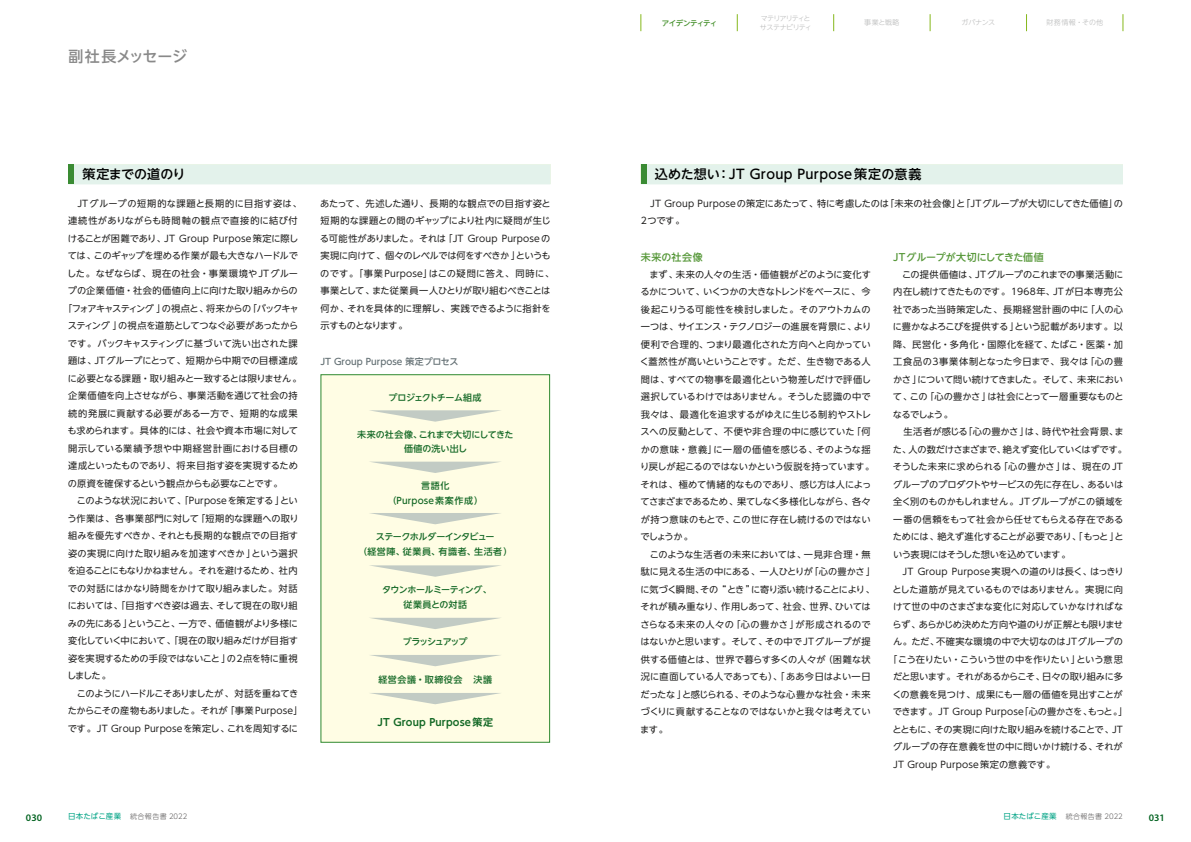
<style>
.page{position:relative;width:1191px;height:842px;background:#fff}
.page>*{position:absolute;margin:0;border:0;box-sizing:border-box;transform-origin:0 0}
.t1{font:500 15px "UD Shin Go NT Pro";letter-spacing:-.015em;color:#898989}
.t2{font:500 13px "UD Shin Go NT Pro";letter-spacing:.025em;color:#000}
.t3{font:500 13px "UD Shin Go NT Pro";letter-spacing:-.005em;color:#000}
.t4{font:500 10px "UD Shin Go NT Pro";letter-spacing:-.015em;color:#549636}
.t5{font:700 10px "UD Shin Go NT Pro De";letter-spacing:.015em;color:#136825}
.t6{font:500 10px "UD Shin Go NT Pro";letter-spacing:.005em;color:#549636}
.t7{font:600 10px "Myriad Pro";color:#00621f}
.t8{font:9.2px/17.5px "UD Shin Go NT Pro";letter-spacing:-.01em;color:#1f1e1d}
.t9{font:9.2px "UD Shin Go NT Pro";letter-spacing:.015em;color:#1f1e1d}
.t10{font:9.2px "UD Shin Go NT Pro";letter-spacing:-.035em;color:#1f1e1d}
.t11{font:9.2px "UD Shin Go NT Pro";letter-spacing:-.05em;color:#1f1e1d}
.t12{font:9.2px "UD Shin Go NT Pro";letter-spacing:-.03em;color:#1f1e1d}
.t13{font:9.2px "UD Shin Go NT Pro";letter-spacing:-.045em;color:#1f1e1d}
.t14{font:9.2px "UD Shin Go NT Pro";letter-spacing:.01em;color:#1f1e1d}
.t15{font:9.2px "UD Shin Go NT Pro";letter-spacing:.025em;color:#1f1e1d}
.t16{font:9.2px "UD Shin Go NT Pro";letter-spacing:.03em;color:#1f1e1d}
.t17{font:9.2px "UD Shin Go NT Pro";letter-spacing:-.075em;color:#1f1e1d}
.t18{font:9.2px "UD Shin Go NT Pro";letter-spacing:-.055em;color:#1f1e1d}
.t19{font:9.2px "UD Shin Go NT Pro";letter-spacing:-.065em;color:#1f1e1d}
.t20{font:9.2px "UD Shin Go NT Pro";letter-spacing:.07em;color:#1f1e1d}
.t21{font:9.2px "UD Shin Go NT Pro";letter-spacing:.02em;color:#1f1e1d}
.t22{font:9.2px "UD Shin Go NT Pro";letter-spacing:.04em;color:#1f1e1d}
.t23{font:500 9px/14.5px "UD Shin Go NT Pro";letter-spacing:-.05em;color:#136825;text-align:center}
.t24{font:500 9px/14.5px "UD Shin Go NT Pro";letter-spacing:-.01em;color:#136825;text-align:center}
.t25{font:500 9px "UD Shin Go NT Pro";color:#657175}
.t26{font:500 9px/14.5px "UD Shin Go NT Pro";letter-spacing:.04em;color:#136825;text-align:center}
.t27{font:500 9px "UD Shin Go NT Pro";letter-spacing:.065em;color:#136825}
.t28{font:500 9px "UD Shin Go NT Pro";letter-spacing:-.045em;color:#136825}
.t29{font:500 9px "UD Shin Go NT Pro";letter-spacing:-.125em;color:#136825}
.t30{font:500 7.5px "UD Shin Go NT Pro";letter-spacing:-.065em;color:#48922f}
.t31{font:300 7px "UD Shin Go NT Pro";letter-spacing:.05em;color:#595757}
.t32{font:300 7px "UD Shin Go NT Pro";letter-spacing:-.055em;color:#b5b6b6}
.t33{font:300 7px/9px "UD Shin Go NT Pro";letter-spacing:-.115em;color:#b5b6b6}
.s1{font-weight:400;font-size:7.5px;color:#00a385}
</style>
<div class="page">
<div style="left:641px;top:164px;width:482px;height:20px;background:#e3f2eb"></div>
<div style="left:641px;top:164px;width:5px;height:20px;background:#3a8b33"></div>
<div style="left:320px;top:374px;width:230px;height:369px;background:#fffde4;border:1px solid #2f892f"></div>
<svg style="left:370px;top:410px;width:131px;height:12px"></svg>
<svg style="left:370px;top:513px;width:131px;height:11px"></svg>
<svg style="left:371px;top:618px;width:129px;height:11px"></svg>
<svg style="left:372px;top:462px;width:127px;height:11px"></svg>
<svg style="left:370px;top:565px;width:131px;height:12px"></svg>
<svg style="left:370px;top:655px;width:131px;height:11px"></svg>
<svg style="left:370px;top:693px;width:131px;height:11px"></svg>
<div style="left:68px;top:164px;width:482px;height:20px;background:#e3f2eb"></div>
<div style="left:68px;top:164px;width:6px;height:20px;background:#3a8b33"></div>
<svg style="left:640px;top:14px;width:1px;height:17px"></svg>
<svg style="left:737px;top:14px;width:1px;height:17px"></svg>
<svg style="left:833px;top:14px;width:1px;height:17px"></svg>
<svg style="left:929px;top:14px;width:1px;height:17px"></svg>
<svg style="left:1026px;top:14px;width:1px;height:17px"></svg>
<svg style="left:1122px;top:14px;width:1px;height:17px"></svg>
<h1 class="t1" style="left:68px;top:45px;width:120px">副社長メッセージ</h1>
<h2 class="t3" style="left:82px;top:164px;width:104px">策定までの道のり</h2>
<p class="t16" style="left:68px;top:196px;width:235px">　JTグループの短期的な課題と長期的に目指す姿は、</p>
<p class="t22" style="left:68px;top:213px;width:231px">連続性がありながらも時間軸の観点で直接的に結び付</p>
<p class="t9" style="left:68px;top:231px;width:232px">けることが困難であり、JT Group Purpose策定に際し</p>
<p class="t8" style="left:68px;top:247px;width:232px">ては、このギャップを埋める作業が最も大きなハードルで</p>
<p class="t21" style="left:67px;top:266px;width:232px">した。なぜならば、現在の社会・事業環境やJTグルー</p>
<p class="t8" style="left:68px;top:282px;width:232px">プの企業価値・社会的価値向上に向けた取り組みからの</p>
<p class="t17" style="left:63px;top:301px;width:237px">「フォアキャスティング」の視点と、将来からの「バックキャ</p>
<p class="t10" style="left:68px;top:318px;width:232px">スティング」の視点を道筋としてつなぐ必要があったから</p>
<p class="t14" style="left:68px;top:336px;width:231px">です。バックキャスティングに基づいて洗い出された課</p>
<p class="t8" style="left:68px;top:351px;width:231px">題は、JTグループにとって、短期から中期での目標達成</p>
<p class="t11" style="left:68px;top:371px;width:235px">に必要となる課題・取り組みと一致するとは限りません。</p>
<p class="t8" style="left:68px;top:386px;width:231px">企業価値を向上させながら、事業活動を通じて社会の持</p>
<p class="t15" style="left:68px;top:406px;width:231px">続的発展に貢献する必要がある一方で、短期的な成果</p>
<p class="t8" style="left:68px;top:421px;width:232px">も求められます。具体的には、社会や資本市場に対して</p>
<p class="t16" style="left:68px;top:441px;width:231px">開示している業績予想や中期経営計画における目標の</p>
<p class="t8" style="left:68px;top:456px;width:231px">達成といったものであり、将来目指す姿を実現するため</p>
<p class="t13" style="left:68px;top:476px;width:216px">の原資を確保するという観点からも必要なことです。</p>
<p class="t8" style="left:68px;top:491px;width:231px">　このような状況において、「Purposeを策定する」とい</p>
<p class="t8" style="left:67px;top:509px;width:232px">う作業は、各事業部門に対して「短期的な課題への取り</p>
<p class="t8" style="left:68px;top:526px;width:231px">組みを優先すべきか、それとも長期的な観点での目指す</p>
<p class="t14" style="left:68px;top:546px;width:231px">姿の実現に向けた取り組みを加速すべきか」という選択</p>
<p class="t19" style="left:67px;top:563px;width:232px">を迫ることにもなりかねません。それを避けるため、社内</p>
<p class="t8" style="left:68px;top:579px;width:231px">での対話にはかなり時間をかけて取り組みました。対話</p>
<p class="t8" style="left:68px;top:596px;width:231px">においては、「目指すべき姿は過去、そして現在の取り組</p>
<p class="t8" style="left:68px;top:614px;width:232px">みの先にある」ということ、一方で、価値観がより多様に</p>
<p class="t8" style="left:68px;top:631px;width:231px">変化していく中において、「現在の取り組みだけが目指す</p>
<p class="t12" style="left:68px;top:651px;width:231px">姿を実現するための手段ではないこと」の2点を特に重視</p>
<p class="t8" style="left:67px;top:666px;width:45px">しました。</p>
<p class="t11" style="left:68px;top:686px;width:232px">　このようにハードルこそありましたが、対話を重ねてき</p>
<p class="t8" style="left:68px;top:701px;width:236px">たからこその産物もありました。それが「事業Purpose」</p>
<p class="t9" style="left:68px;top:721px;width:232px">です。JT Group Purposeを策定し、これを周知するに</p>
<p class="t8" style="left:320px;top:194px;width:236px">あたって、先述した通り、長期的な観点での目指す姿と短期的な課題との間のギャップにより社内に疑問が生じる可能性がありました。それは「JT Group Purposeの実現に向けて、個々のレベルでは何をすべきか」というものです。「事業Purpose」はこの疑問に答え、同時に、事業として、また従業員一人ひとりが取り組むべきことは何か、それを具体的に理解し、実践できるように指針を示すものとなります。</p>
<p class="t25" style="left:320px;top:355px;width:139px">JT Group Purpose 策定プロセス</p>
<p class="t28" style="left:388px;top:390px;width:94px">プロジェクトチーム組成</p>
<p class="t24" style="left:357px;top:427px;width:158px">未来の社会像、これまで大切にしてきた価値の洗い出し</p>
<p class="t26" style="left:387px;top:478px;width:97px">言語化<br>（Purpose素案作成）</p>
<p class="t23" style="left:358px;top:529px;width:156px">ステークホルダーインタビュー<br>（経営陣、従業員、有識者、生活者）</p>
<p class="t23" style="left:382px;top:582px;width:111px">タウンホールミーティング、従業員との対話</p>
<p class="t29" style="left:403px;top:635px;width:66px">ブラッシュアップ</p>
<p class="t27" style="left:378px;top:672px;width:115px">経営会議・取締役会　決議</p>
<p class="t5" style="left:377px;top:714px;width:117px">JT Group Purpose策定</p>
<p class="t30" style="left:661px;top:17px;width:57px">アイデンティティ</p>
<p class="t33" style="left:760px;top:13px;width:54px">マテリアリティとサステナビリティ</p>
<p class="t32" style="left:864px;top:17px;width:37px">事業と戦略</p>
<p class="t32" style="left:961px;top:17px;width:35px">ガバナンス</p>
<p class="t32" style="left:1046px;top:17px;width:58px">財務情報・その他</p>
<h2 class="t2" style="left:655px;top:164px;width:268px">込めた想い：JT Group Purpose策定の意義</h2>
<p class="t8" style="left:641px;top:194px;width:484px">　JT Group Purposeの策定にあたって、特に考慮したのは「未来の社会像」と「JTグループが大切にしてきた価値」の<br>2つです。</p>
<p class="t6" style="left:641px;top:249px;width:64px">未来の社会像</p>
<p class="t8" style="left:640px;top:265px;width:237px">　まず、未来の人々の生活・価値観がどのように変化するかについて、いくつかの大きなトレンドをベースに、今後起こりうる可能性を検討しました。そのアウトカムの一つは、サイエンス・テクノロジーの進展を背景に、より便利で合理的、つまり最適化された方向へと向かっていく蓋然性が高いということです。ただ、生き物である人間は、すべての物事を最適化という物差しだけで評価し選択しているわけではありません。そうした認識の中で我々は、最適化を追求するがゆえに生じる制約やストレスへの反動として、不便や非合理の中に感じていた「何かの意味・意義」に一層の価値を感じる、そのような揺り戻しが起こるのではないかという仮説を持っています。それは、極めて情緒的なものであり、感じ方は人によってさまざまであるため、果てしなく多様化しながら、各々が持つ意味のもとで、この世に存在し続けるのではないでしょうか。<br>　このような生活者の未来においては、一見非合理・無駄に見える生活の中にある、一人ひとりが「心の豊かさ」に気づく瞬間、その“とき ”に寄り添い続けることにより、それが積み重なり、作用しあって、社会、世界、ひいてはさらなる未来の人々の「心の豊かさ」が形成されるのではないかと思います。そして、その中でJTグループが提供する価値とは、世界で暮らす多くの人々が（困難な状況に直面している人であっても）、「ああ今日はよい一日だったな」と感じられる、そのような心豊かな社会・未来づくりに貢献することなのではないかと我々は考えています。</p>
<p class="t4" style="left:893px;top:249px;width:152px">JTグループが大切にしてきた価値</p>
<p class="t8" style="left:893px;top:265px;width:231px">　この提供価値は、JTグループのこれまでの事業活動に</p>
<p class="t9" style="left:893px;top:284px;width:231px">内在し続けてきたものです。1968年、JTが日本専売公</p>
<p class="t8" style="left:893px;top:300px;width:231px">社であった当時策定した、長期経営計画の中に「人の心</p>
<p class="t13" style="left:893px;top:319px;width:231px">に豊かなよろこびを提供する」という記載があります。以</p>
<p class="t20" style="left:893px;top:337px;width:231px">降、民営化・多角化・国際化を経て、たばこ・医薬・加</p>
<p class="t15" style="left:893px;top:354px;width:231px">工食品の3事業体制となった今日まで、我々は「心の豊</p>
<p class="t10" style="left:893px;top:372px;width:231px">かさ」について問い続けてきました。そして、未来におい</p>
<p class="t8" style="left:893px;top:388px;width:232px">て、この「心の豊かさ」は社会にとって一層重要なものと</p>
<p class="t8" style="left:893px;top:405px;width:62px">なるでしょう。</p>
<p class="t8" style="left:893px;top:423px;width:232px">　生活者が感じる「心の豊かさ」は、時代や社会背景、ま</p>
<p class="t13" style="left:893px;top:442px;width:235px">た、人の数だけさまざまで、絶えず変化していくはずです。</p>
<p class="t14" style="left:893px;top:459px;width:231px">そうした未来に求められる「心の豊かさ」は、現在のJT</p>
<p class="t12" style="left:893px;top:477px;width:232px">グループのプロダクトやサービスの先に存在し、あるいは</p>
<p class="t12" style="left:893px;top:494px;width:232px">全く別のものかもしれません。JTグループがこの領域を</p>
<p class="t8" style="left:893px;top:510px;width:232px">一番の信頼をもって社会から任せてもらえる存在である</p>
<p class="t10" style="left:893px;top:529px;width:232px">ためには、絶えず進化することが必要であり、「もっと」と</p>
<p class="t11" style="left:893px;top:547px;width:179px">いう表現にはそうした想いを込めています。</p>
<p class="t9" style="left:893px;top:564px;width:232px">　JT Group Purpose実現への道のりは長く、はっきり</p>
<p class="t8" style="left:892px;top:580px;width:232px">とした道筋が見えているものではありません。実現に向</p>
<p class="t8" style="left:893px;top:598px;width:232px">けて世の中のさまざまな変化に対応していかなければな</p>
<p class="t11" style="left:892px;top:617px;width:232px">らず、あらかじめ決めた方向や道のりが正解とも限りませ</p>
<p class="t8" style="left:893px;top:633px;width:231px">ん。ただ、不確実な環境の中で大切なのはJTグループの</p>
<p class="t8" style="left:888px;top:650px;width:236px">「こう在りたい・こういう世の中を作りたい」という意思</p>
<p class="t18" style="left:893px;top:669px;width:231px">だと思います。それがあるからこそ、日々の取り組みに多</p>
<p class="t8" style="left:892px;top:685px;width:232px">くの意義を見つけ、成果にも一層の価値を見出すことが</p>
<p class="t9" style="left:893px;top:704px;width:236px">できます。JT Group Purpose「心の豊かさを、もっと。」</p>
<p class="t10" style="left:892px;top:722px;width:232px">とともに、その実現に向けた取り組みを続けることで、JT</p>
<p class="t8" style="left:893px;top:738px;width:231px">グループの存在意義を世の中に問いかけ続ける、それが</p>
<p class="t9" style="left:893px;top:757px;width:164px">JT Group Purpose策定の意義です。</p>
<p class="t7" style="left:26px;top:811px;width:18px">030</p>
<p class="t31" style="left:68px;top:811px;width:121px"><span class="s1">日本たばこ産業　</span>統合報告書 2022</p>
<p class="t31" style="left:1003px;top:811px;width:121px"><span class="s1">日本たばこ産業　</span>統合報告書 2022</p>
<p class="t7" style="left:1148px;top:811px;width:18px">031</p>
</div>
